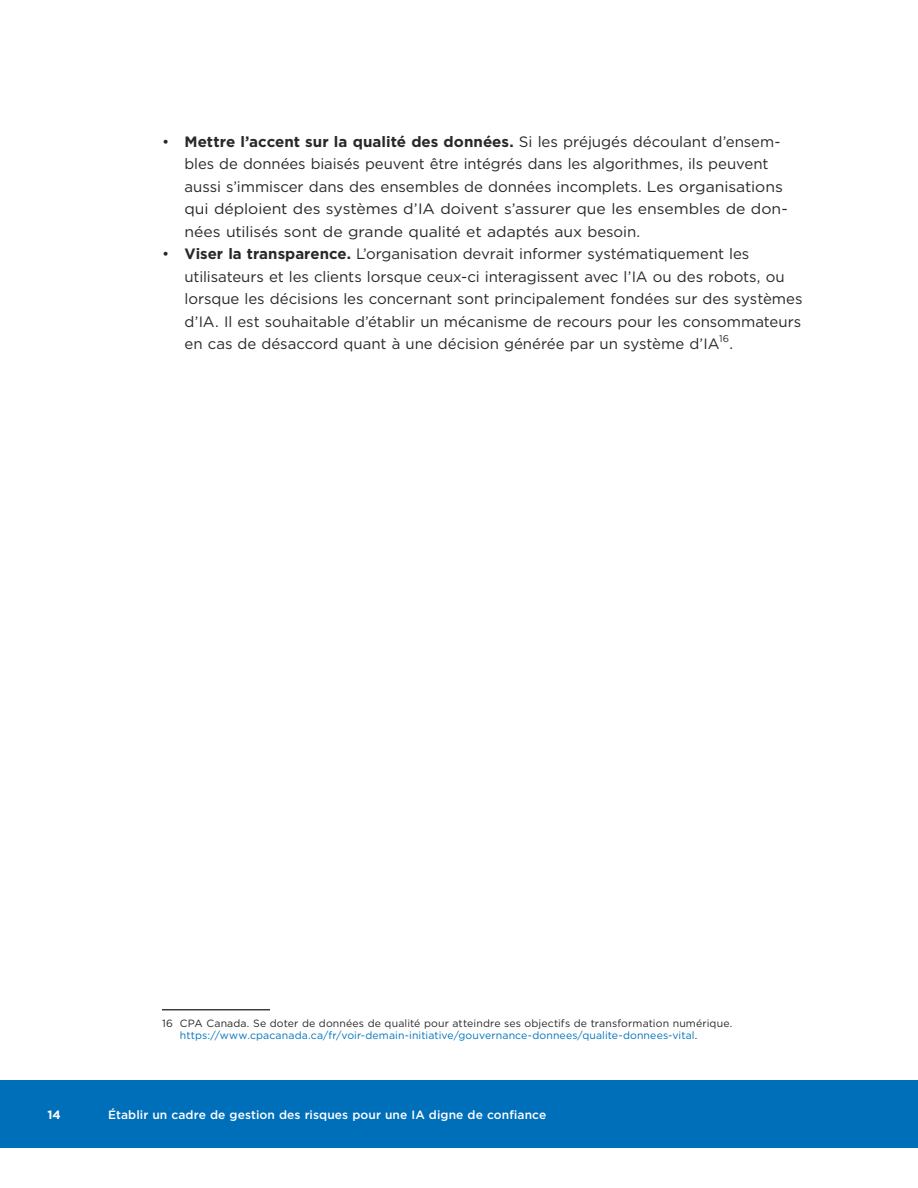
<style>
.page{position:relative;width:918px;height:1188px;background:#fff}
.page>*{position:absolute;margin:0;border:0;box-sizing:border-box;transform-origin:0 0}
.t1{font:15px/22.5px "Gotham";letter-spacing:-.005em;color:#292829}
.t2{font:500 12px "Gotham";letter-spacing:.01em;color:#fff}
.t3{font:700 12px "Gotham";color:#fff}
.footnote{font:10.5px/12.6px "Gotham";letter-spacing:.01em;color:#0074bc}
.t4{font:9.75px "Gotham";color:#292829}
.s1{font-weight:700}
.s2{color:#292829}
</style>
<div class="page">
<div style="left:0;top:1080px;width:918px;height:68px;background:#006fba"></div>
<hr style="left:162px;top:1009px;width:108px;height:1px;background:#000">
<p class="t1" style="left:184px;top:130px;width:605px;text-indent:-22px">• <span class="s1">Mettre l’accent sur la qualité des données.</span> Si les préjugés découlant d’ensem&shy;bles de données biaisés peuvent être intégrés dans les algorithmes, ils peuvent aussi s’immiscer dans des ensembles de données incomplets. Les organisations qui déploient des systèmes d’IA doivent s’assurer que les ensembles de don&shy;nées utilisés sont de grande qualité et adaptés aux besoin.</p>
<p class="t1" style="left:185px;top:243px;width:619px;text-indent:-22px">• <span class="s1">Viser la transparence.</span> L’organisation devrait informer systématiquement les utilisateurs et les clients lorsque ceux-ci interagissent avec l’IA ou des robots, ou lorsque les décisions les concernant sont principalement fondées sur des systèmes d’IA. Il est souhaitable d’établir un mécanisme de recours pour les consommateurs en cas de désaccord quant à une décision générée par un système d’IA</p>
<p class="t4" style="left:719px;top:333px;width:12px">16</p>
<p class="t1" style="left:729px;top:333px;width:5px">.</p>
<p class="footnote" style="left:180px;top:1017px;width:554px;text-indent:-18px"><span class="s2">16 CPA Canada. Se doter de données de qualité pour atteindre ses objectifs de transformation numérique. </span>https://www.cpacanada.ca/fr/voir-demain-initiative/gouvernance-donnees/qualite-donnees-vital<span class="s2">.</span></p>
<p class="t3" style="left:47px;top:1107px;width:15px">14</p>
<p class="t2" style="left:108px;top:1107px;width:440px">Établir un cadre de gestion des risques pour une IA digne de confiance</p>
</div>
